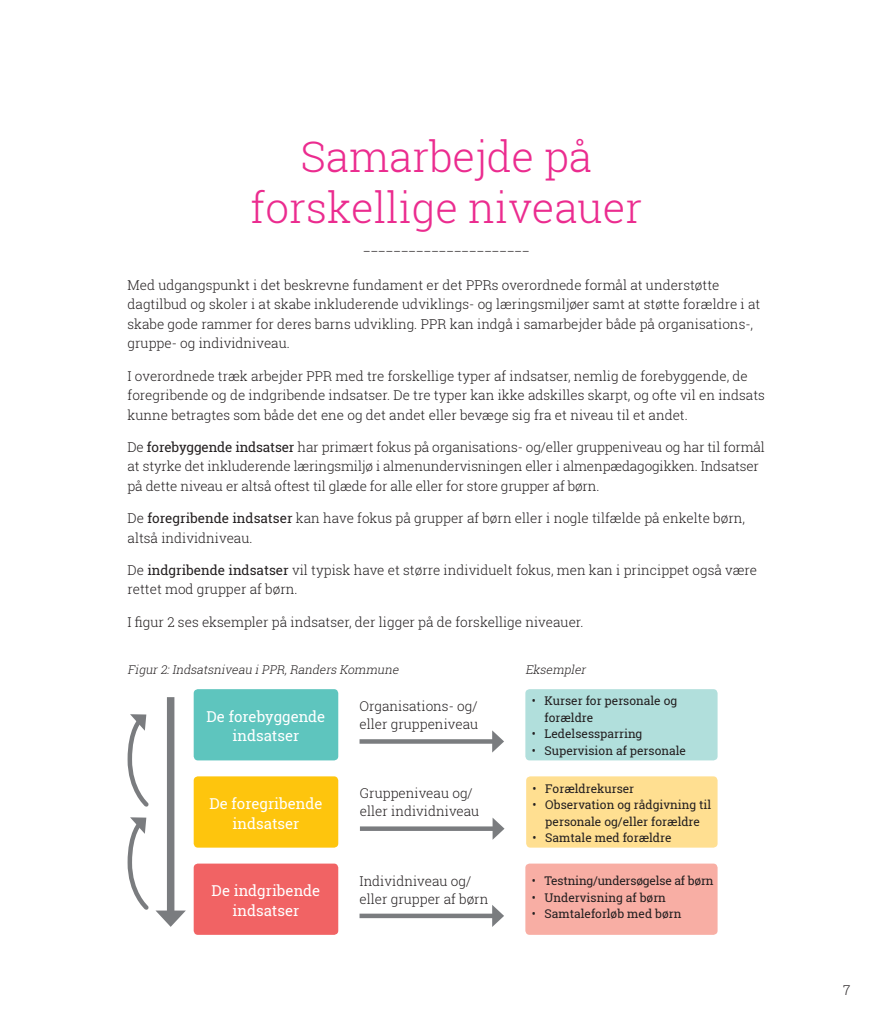
<style>
.page{position:relative;width:893px;height:1021px;background:#fff}
.page>*{position:absolute;margin:0;border:0;box-sizing:border-box;transform-origin:0 0}
.t1{font:300 42px/51px "Roboto Slab";color:#eb2c8f;text-align:center}
.t2{font:15px/19.5px "Roboto Slab";color:#fff;text-align:center}
.t3{font:300 13.5px/19.5px "Roboto Slab";color:#231f20}
.t4{font:12px/16.5px "Roboto Slab";color:#231f20}
.t5{font:italic 300 12px "Roboto Slab";color:#231f20}
.s1{font-weight:400}
</style>
<div class="page">
<div style="left:194px;top:689px;width:144px;height:71px;background:#5ec5be;border-radius:4px"></div>
<div style="left:194px;top:776px;width:144px;height:71px;background:#fec50d;border-radius:4px"></div>
<div style="left:194px;top:863px;width:144px;height:71px;background:#f16364;border-radius:4px"></div>
<div style="left:525px;top:689px;width:193px;height:71px;background:#b1dfdc;border-radius:4px"></div>
<div style="left:526px;top:776px;width:192px;height:71px;background:#ffdf91;border-radius:4px"></div>
<div style="left:525px;top:863px;width:193px;height:71px;background:#f8aea4;border-radius:4px"></div>
<svg style="left:360px;top:739px;width:132px;height:4px"></svg>
<svg style="left:492px;top:730px;width:12px;height:22px"></svg>
<div style="left:360px;top:826px;width:137px;height:5px;background:#7a7c7f"></div>
<svg style="left:493px;top:818px;width:11px;height:21px"></svg>
<div style="left:360px;top:913px;width:136px;height:5px;background:#7a7c7f"></div>
<svg style="left:492px;top:905px;width:12px;height:22px"></svg>
<div style="left:167px;top:697px;width:7px;height:219px;background:#7a7c7f"></div>
<svg style="left:127px;top:817px;width:59px;height:109px"></svg>
<svg style="left:127px;top:714px;width:22px;height:93px"></svg>
<h1 class="t1" style="left:251px;top:130px;width:393px">Samarbejde på forskellige niveauer</h1>
<p class="t3" style="left:363px;top:236px;width:168px">______________________</p>
<p class="t3" style="left:128px;top:275px;width:634px">Med udgangspunkt i det beskrevne fundament er det PPRs overordnede formål at understøtte dagtilbud og skoler i at skabe inkluderende udviklings- og læringsmiljøer samt at støtte forældre i at skabe gode rammer for deres barns udvikling. PPR kan indgå i samarbejder både på organisations-, gruppe- og individniveau.</p>
<p class="t3" style="left:128px;top:365px;width:639px">I overordnede træk arbejder PPR med tre forskellige typer af indsatser, nemlig de forebyggende, de foregribende og de indgribende indsatser. De tre typer kan ikke adskilles skarpt, og ofte vil en indsats kunne betragtes som både det ene og det andet eller bevæge sig fra et niveau til et andet.</p>
<p class="t3" style="left:128px;top:437px;width:639px">De <span class="s1">forebyggende indsatser</span> har primært fokus på organisations- og/eller gruppeniveau og har til formål at styrke det inkluderende læringsmiljø i almenundervisningen eller i almenpædagogikken. Indsatser på dette niveau er altså oftest til glæde for alle eller for store grupper af børn.</p>
<p class="t3" style="left:128px;top:508px;width:619px">De <span class="s1">foregribende indsatser</span> kan have fokus på grupper af børn eller i nogle tilfælde på enkelte børn, altså individniveau.</p>
<p class="t3" style="left:128px;top:560px;width:631px">De <span class="s1">indgribende indsatser</span> vil typisk have et større individuelt fokus, men kan i princippet også være rettet mod grupper af børn.</p>
<p class="t3" style="left:128px;top:611px;width:458px">I figur 2 ses eksempler på indsatser, der ligger på de forskellige niveauer.</p>
<p class="t5" style="left:128px;top:661px;width:275px">Figur2:Indsatsniveau iPPR,Randers Kommune</p>
<p class="t5" style="left:525px;top:661px;width:65px">Eksempler</p>
<p class="t2" style="left:207px;top:706px;width:120px">De forebyggende indsatser</p>
<p class="t2" style="left:209px;top:793px;width:115px">De foregribende indsatser</p>
<p class="t2" style="left:212px;top:880px;width:110px">De indgribende indsatser</p>
<p class="t3" style="left:360px;top:697px;width:120px;line-height:18px">Organisations- og/ eller gruppeniveau</p>
<p class="t3" style="left:360px;top:784px;width:121px;line-height:18px">Gruppeniveau og/ eller individniveau</p>
<p class="t3" style="left:360px;top:871px;width:130px;line-height:18px">Individniveau og/ eller grupper af børn</p>
<p class="t4" style="left:544px;top:692px;width:134px;text-indent:-13px">• Kurser for personale og forældre</p>
<p class="t4" style="left:532px;top:725px;width:112px">• Ledelsessparring</p>
<p class="t4" style="left:532px;top:742px;width:156px">• Supervision af personale</p>
<p class="t4" style="left:533px;top:779px;width:103px">• Forældrekurser</p>
<p class="t4" style="left:533px;top:796px;width:180px;text-align:center">• Observation og rådgivning til personale og/eller forældre</p>
<p class="t4" style="left:533px;top:829px;width:140px">• Samtale med forældre</p>
<p class="t4" style="left:532px;top:872px;width:183px">• Testning/undersøgelse af børn</p>
<p class="t4" style="left:532px;top:888px;width:136px">• Undervisning af børn</p>
<p class="t4" style="left:532px;top:905px;width:151px">• Samtaleforløb med børn</p>
<p class="t3" style="left:843px;top:979px;width:9px">7</p>
</div>
